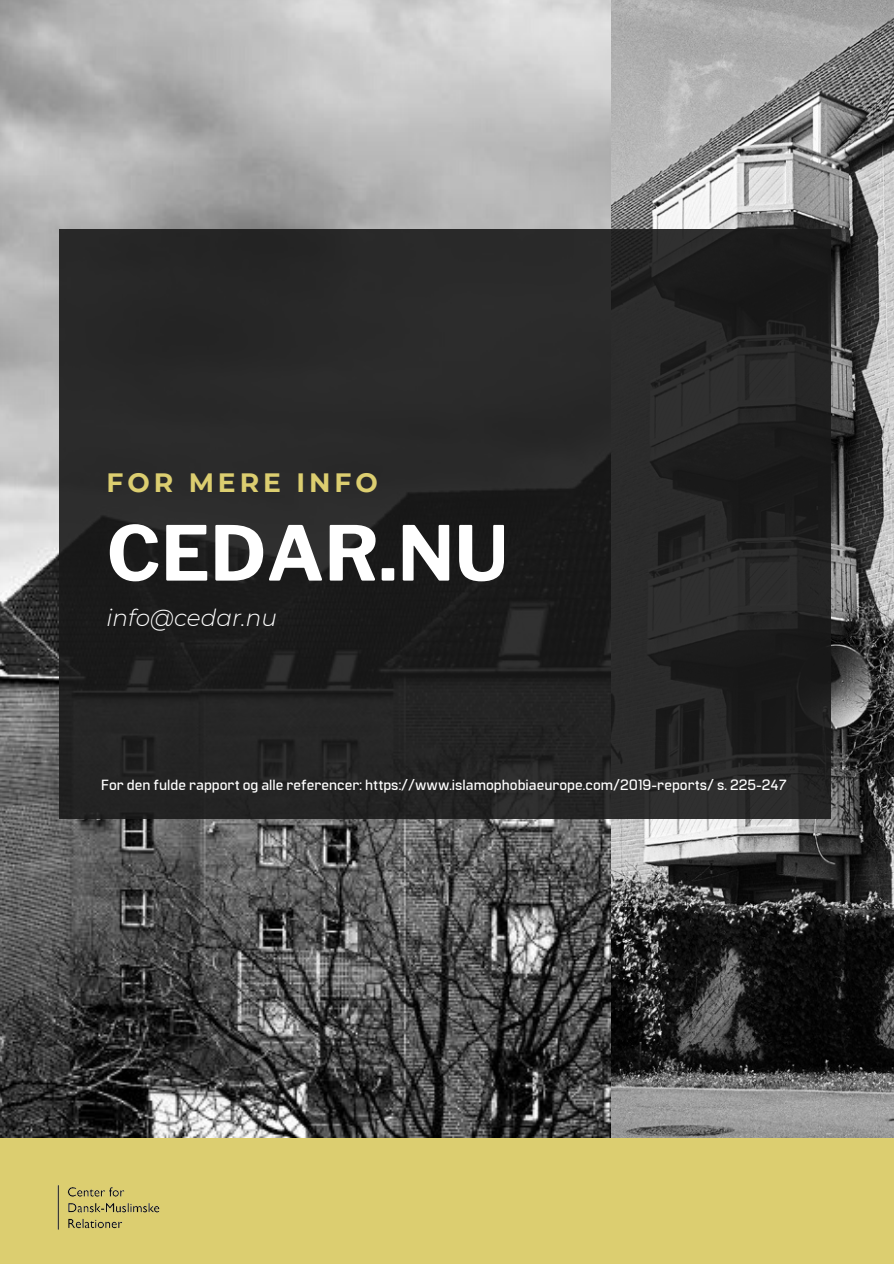
<style>
.page{position:relative;width:894px;height:1264px;background:#fff}
.page>*{position:absolute;margin:0;border:0;box-sizing:border-box;transform-origin:0 0}
.t1{font:700 75px "Libre Franklin";color:#fff}
.t2{font:700 26.55px "Montserrat";letter-spacing:.15em;color:#dcce70}
.t3{font:italic 300 23.25px "Montserrat";color:#fff}
.t4{font:600 15px "Manifold CF";color:#fff}
</style>
<div class="page">
<img style="left:0;top:0;width:893px;height:1138px">
<div style="left:59px;top:230px;width:772px;height:589px;background:linear-gradient(to right,#252525,#232323)"></div>
<div style="left:0;top:1138px;width:893px;height:125px;background:#dcce70"></div>
<img style="left:57px;top:1185px;width:103px;height:45px">
<h2 class="t2" style="left:106px;top:466px;width:273px">FOR MERE INFO</h2>
<h1 class="t1" style="left:106px;top:508px;width:403px">CEDAR.NU</h1>
<h3 class="t3" style="left:106px;top:604px;width:172px">info@cedar.nu</h3>
<p class="t4" style="left:101px;top:775px;width:687px">For den fulde rapport og alle referencer: https://www.islamophobiaeurope.com/2019-reports/ s. 225-247</p>
</div>
